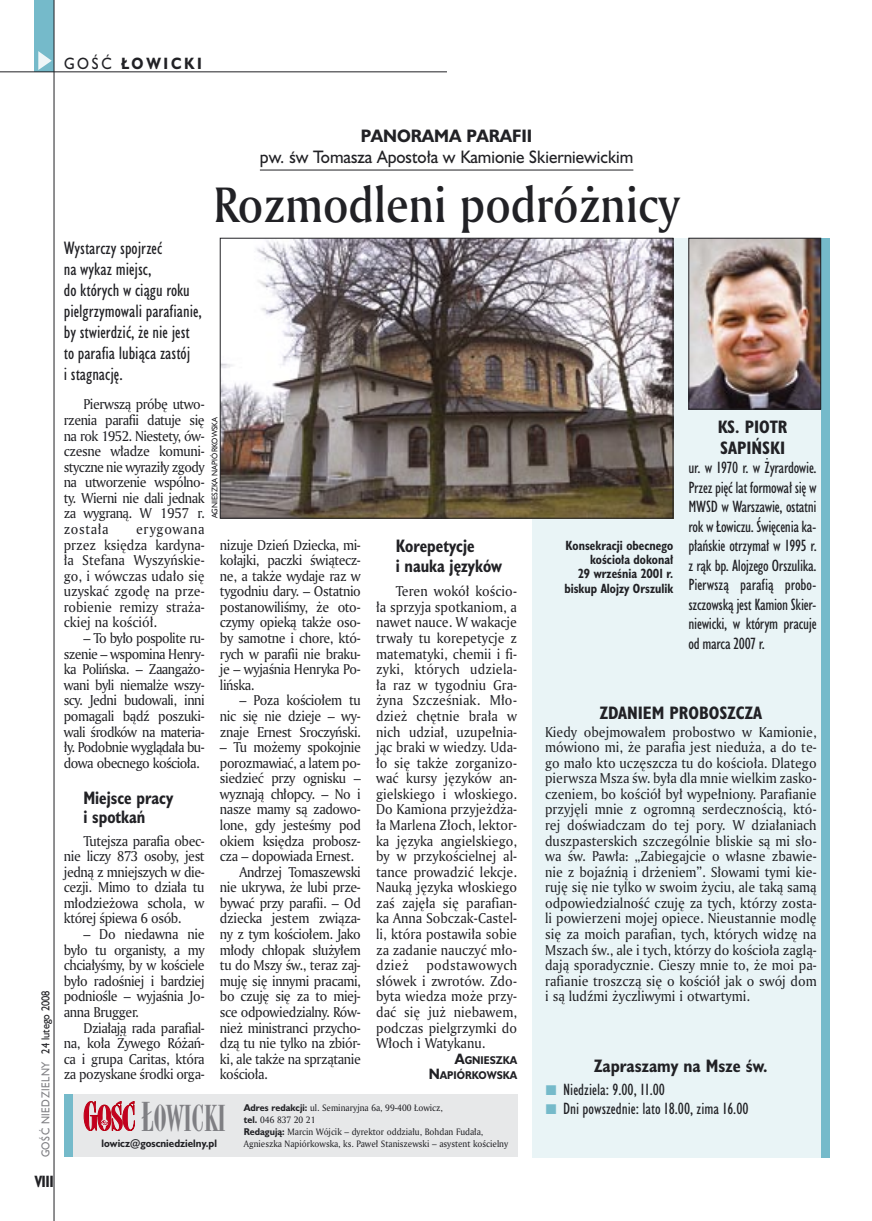
<style>
.page{position:relative;width:872px;height:1221px;background:#fff}
.page>*{position:absolute;margin:0;border:0;box-sizing:border-box;transform-origin:0 0}
._05a_tytyl_AmMd_32_pt{font:48px "Amerigo Md PL";color:#212125;scale:.9 1}
._05a_tytyl_AmMd_48_pt{font:34.5px "Modern 735 PL";color:#7f7f83;scale:.9 1}
._06-4_lead_lokal_HuCn_11_pt{font:16.5px/21px "Humanst 521 Cn PL";color:#212125}
._04-3_nadtytul_lokal{font:16.5px/21px "Humanst 521 PL";color:#212125;text-align:center;scale:.94 1}
._04-2_tytul_ramki{font:700 16.5px/21px "Humanst 521 Cn PL";color:#212125}
._04_srodtytul_HuCB_11_pt{font:700 16.5px/19.8px "Humanst 521 Cn PL";color:#212125;scale:.94 1}
._03-2_body_do_ramki{font:15px/19.5px "Humanst 521 Cn PL";letter-spacing:-.02em;color:#212125;text-align:justify}
._03-2_body_do_ramki-2{font:15px "Humanst 521 Cn PL";color:#212125}
.t1{font:700 15px "Humanst 521 PL";letter-spacing:.2em;color:#212125;scale:.9 1}
.t2{font:700 15px "Humanst 521 Cn PL";color:#212125;scale:.94 1}
._01_body_tekst{font:13.8px/15.6px "Amerigo PL";letter-spacing:-.03em;color:#212125;text-align:justify;scale:.94 1}
._03-4_body_liturgii{font:13.8px/15.6px "Amerigo PL";color:#212125;text-align:justify;scale:.94 1}
._09_podpis_zdjecia_HuCnB{font:700 12.3px/14.4px "Humanst 521 Cn PL";color:#212125;text-align:right;scale:.94 1}
.t3{font:10.5px "Humanst 521 PL";letter-spacing:.05em;color:#7f7f83;scale:.9 1}
._12a_autor_na_koncu_HuBd{font:700 10.35px/15.6px "Humanst 521 PL";color:#212125;text-align:right;scale:.9 1}
._20a_stopka_adres{font:700 9.9px "Humanst 521 PL";color:#212125;scale:.94 1}
._20b_stopka_dzial{font:9px/12px "Amerigo PL";color:#212125;scale:.94 1}
._09a_autor_zdjecia_Hu_5_pt{font:7.5px "Humanst 521 PL";color:#212125;scale:.94 1}
.s1{font-weight:400}
.s2{color:#212125}
.s3{font-weight:700}
.s4{font-size:13.8px}
.s5{font-size:38.4px}
.s6{font-family:"Humanst 521 PL";font-weight:700}
</style>
<div class="page">
<div style="left:35px;top:0;width:19px;height:72px;background:#75baca"></div>
<svg style="left:38px;top:51px;width:14px;height:19px"></svg>
<hr style="left:54px;top:0;width:1px;height:1220px;background:#212125">
<hr style="left:0;top:72px;width:447px;height:1px;background:#212125">
<div style="left:64px;top:1094px;width:453px;height:62px;background:#e7e8e9"></div>
<div style="left:64px;top:1094px;width:8px;height:62px;background:#75baca"></div>
<svg style="left:84px;top:1101px;width:51px;height:29px"></svg>
<div style="left:532px;top:238px;width:297px;height:918px;background:#e9f4f6"></div>
<div style="left:821px;top:238px;width:8px;height:918px;background:#75baca"></div>
<img style="left:690px;top:240px;width:129px;height:167px">
<div style="left:688px;top:238px;width:133px;height:171px;border:1px solid #212125"></div>
<img style="left:222px;top:240px;width:449px;height:276px">
<div style="left:220px;top:238px;width:453px;height:280px;border:1px solid #212125"></div>
<hr style="left:260px;top:170px;width:373px;height:1px;background:#212125">
<p class="t1" style="left:64px;top:53px;width:155px"><span class="s1">GOŚĆ</span> ŁOWICKI</p>
<p class="t3" style="left:38px;top:1157px;width:187px;rotate:-90deg">GOŚĆ NIEDZIELNY <span class="s2">24 lutego 2008</span></p>
<p class="t2" style="left:35px;top:1170px;width:22px">VIII</p>
<p class="_04-3_nadtytul_lokal" style="left:260px;top:125px;width:399px"><span class="s3">PANORAMA PARAFII<br></span>pw. św Tomasza Apostoła w Kamionie Skierniewickim</p>
<p class="_05a_tytyl_AmMd_32_pt" style="left:213px;top:172px;width:520px">Rozmodleni podróżnicy</p>
<p class="_06-4_lead_lokal_HuCn_11_pt" style="left:64px;top:237px;width:139px">Wystarczy spojrzeć<br>na wykaz miejsc,<br>do których w ciągu roku pielgrzymowali parafianie, by stwierdzić, że nie jest to parafia lubiąca zastój<br>i stagnację.</p>
<p class="_01_body_tekst" style="left:64px;top:396px;width:151px;text-indent:20px">Pierwszą próbę utwo&shy;rzenia parafii datuje się na rok 1952. Niestety, ów&shy;czesne władze komuni&shy;styczne nie wyraziły zgody na utworzenie wspólno&shy;ty. Wierni nie dali jednak za wygraną. W 1957 r. została</p>
<p class="_09a_autor_zdjecia_Hu_5_pt" style="left:209px;top:518px;width:110px;rotate:-90deg">AGNIESZKA NAPIÓRKOWSKA</p>
<p class="_01_body_tekst" style="left:64px;top:521px;width:151px;text-indent:72px">erygowana przez księdza kardyna&shy;ła Stefana Wyszyńskie&shy;go, i wówczas udało się uzyskać zgodę na prze&shy;robienie remizy straża&shy;ckiej na kościół.</p>
<p class="_01_body_tekst" style="left:64px;top:630px;width:151px;text-indent:20px">– To było pospolite ru&shy;szenie – wspomina Henry&shy;ka Polińska. – Zaangażo&shy;wani byli niemalże wszy&shy;scy. Jedni budowali, inni pomagali bądź poszuki&shy;wali środków na materia&shy;ły. Podobnie wyglądała bu&shy;dowa obecnego kościoła.</p>
<p class="_04_srodtytul_HuCB_11_pt" style="left:83px;top:787px;width:97px">Miejsce pracy i spotkań</p>
<p class="_01_body_tekst" style="left:64px;top:832px;width:151px;text-indent:20px">Tutejsza parafia obec&shy;nie liczy 873 osoby, jest jedną z mniejszych w die&shy;cezji. Mimo to działa tu młodzieżowa schola, w której śpiewa 6 osób.</p>
<p class="_01_body_tekst" style="left:64px;top:925px;width:151px;text-indent:20px">– Do niedawna nie było tu organisty, a my chciałyśmy, by w kościele było radośniej i bardziej podniośle – wyjaśnia Jo&shy;anna Brugger.</p>
<p class="_01_body_tekst" style="left:64px;top:1019px;width:151px;text-indent:20px">Działają rada parafial&shy;na, koła Żywego Różań&shy;ca i grupa Caritas, która za pozyskane środki orga-</p>
<p class="_01_body_tekst" style="left:220px;top:536px;width:151px">nizuje Dzień Dziecka, mi&shy;kołajki, paczki świątecz&shy;ne, a także wydaje raz w tygodniu dary. – Ostatnio postanowiliśmy, że oto&shy;czymy opieką także oso&shy;by samotne i chore, któ&shy;rych w parafii nie braku&shy;je – wyjaśnia Henryka Po&shy;lińska.</p>
<p class="_01_body_tekst" style="left:220px;top:692px;width:151px;text-indent:20px">– Poza kościołem tu nic się nie dzieje – wy&shy;znaje Ernest Sroczyński.</p>
<p class="_01_body_tekst" style="left:220px;top:739px;width:151px">– Tu możemy spokojnie porozmawiać, a latem po&shy;siedzieć przy ognisku – wyznają chłopcy. – No i nasze mamy są zadowo&shy;lone, gdy jesteśmy pod okiem księdza probosz&shy;cza – dopowiada Ernest.</p>
<p class="_01_body_tekst" style="left:220px;top:863px;width:151px;text-indent:20px">Andrzej Tomaszewski nie ukrywa, że lubi prze&shy;bywać przy parafii. – Od dziecka jestem związa&shy;ny z tym kościołem. Jako młody chłopak służyłem tu do Mszy św., teraz zaj&shy;muję się innymi pracami, bo czuję się za to miej&shy;sce odpowiedzialny. Rów&shy;nież ministranci przycho&shy;dzą tu nie tylko na zbiór&shy;ki, ale także na sprzątanie kościoła.</p>
<p class="_04_srodtytul_HuCB_11_pt" style="left:396px;top:535px;width:115px">Korepetycje<br>i nauka języków</p>
<p class="_01_body_tekst" style="left:376px;top:583px;width:151px;text-indent:20px">Teren wokół kościo&shy;ła sprzyja spotkaniom, a nawet nauce. W wakacje trwały tu korepetycje z matematyki, chemii i fi&shy;zyki, których udziela&shy;ła raz w tygodniu Gra&shy;żyna Szcześniak. Mło&shy;dzież chętnie brała w nich udział, uzupełnia&shy;jąc braki w wiedzy. Uda&shy;ło się także zorganizo&shy;wać kursy języków an&shy;gielskiego i włoskiego.<br>Do Kamiona przyjeżdża&shy;ła Marlena Złoch, lektor&shy;ka języka angielskiego, by w przykościelnej al&shy;tance prowadzić lekcje.<br>Nauką języka włoskiego zaś zajęła się parafian&shy;ka Anna Sobczak-Castel&shy;li, która postawiła sobie za zadanie nauczyć mło&shy;dzież</p>
<p class="_01_body_tekst" style="left:376px;top:957px;width:151px;text-indent:50px">podstawowych słówek i zwrotów. Zdo&shy;byta wiedza może przy&shy;dać się już niebawem, podczas pielgrzymki do Włoch i Watykanu.</p>
<p class="_12a_autor_na_koncu_HuBd" style="left:429px;top:1051px;width:100px"><span class="s4">A</span>GNIESZKA<br><span class="s4">N</span>APIÓRKOWSKA</p>
<p class="_05a_tytyl_AmMd_48_pt" style="left:141px;top:1096px;width:96px"><span class="s5">Ł</span>OWICKI</p>
<p class="_20b_stopka_dzial" style="left:244px;top:1101px;width:213px"><span class="s6">Adres redakcji:</span> ul. Seminaryjna 6a, 99-400 Łowicz,</p>
<p class="_20b_stopka_dzial" style="left:244px;top:1113px;width:78px"><span class="s6">tel.</span> 046 837 20 21</p>
<p class="_20b_stopka_dzial" style="left:244px;top:1125px;width:283px"><span class="s6">Redagują:</span> Marcin Wójcik – dyrektor oddziału, Bohdan Fudała,<br>Agnieszka Napiórkowska, ks. Paweł Staniszewski – asystent kościelny</p>
<p class="_20a_stopka_adres" style="left:102px;top:1136px;width:124px">lowicz@goscniedzielny.pl</p>
<p class="_09_podpis_zdjecia_HuCnB" style="left:564px;top:537px;width:117px">Konsekracji obecnego kościoła dokonał<br>29 września 2001 r. biskup Alojzy Orszulik</p>
<p class="_04-2_tytul_ramki" style="left:718px;top:416px;width:71px">KS. PIOTR<br>SAPIŃSKI</p>
<p class="_03-2_body_do_ramki" style="left:688px;top:458px;width:130px">ur. w 1970 r. w Żyrardowie.<br>Przez pięć lat formował się w MWSD w Warszawie, ostatni rok w Łowiczu. Święcenia ka&shy;płańskie otrzymał w 1995 r. z rąk bp. Alojzego Orszulika.<br>Pierwszą parafią probo&shy;szczowską jest Kamion Skier&shy;niewicki, w którym pracuje od marca 2007 r.</p>
<p class="_04-2_tytul_ramki" style="left:599px;top:701px;width:164px">ZDANIEM PROBOSZCZA</p>
<p class="_03-4_body_liturgii" style="left:545px;top:723px;width:290px">Kiedy obejmowałem probostwo w Kamionie, mówiono mi, że parafia jest nieduża, a do te&shy;go mało kto uczęszcza tu do kościoła. Dlatego pierwsza Msza św. była dla mnie wielkim zasko&shy;czeniem, bo kościół był wypełniony. Parafianie przyjęli mnie z ogromną serdecznością, któ&shy;rej doświadczam do tej pory. W działaniach duszpasterskich szczególnie bliskie są mi sło&shy;wa św. Pawła: „Zabiegajcie o własne zbawie&shy;nie z bojaźnią i drżeniem”. Słowami tymi kie&shy;ruję się nie tylko w swoim życiu, ale taką samą odpowiedzialność czuję za tych, którzy zosta&shy;li powierzeni mojej opiece. Nieustannie modlę się za moich parafian, tych, których widzę na Mszach św., ale i tych, którzy do kościoła zaglą&shy;dają sporadycznie. Cieszy mnie to, że moi pa&shy;rafianie troszczą się o kościół jak o swój dom i są ludźmi życzliwymi i otwartymi.</p>
<p class="_04-2_tytul_ramki" style="left:594px;top:1054px;width:175px">Zapraszamy na Msze św.</p>
<p class="_03-2_body_do_ramki-2" style="left:563px;top:1079px;width:103px">Niedziela: 9.00, 11.00</p>
<p class="_03-2_body_do_ramki-2" style="left:563px;top:1098px;width:187px">Dni powszednie: lato 18.00, zima 16.00</p>
</div>
